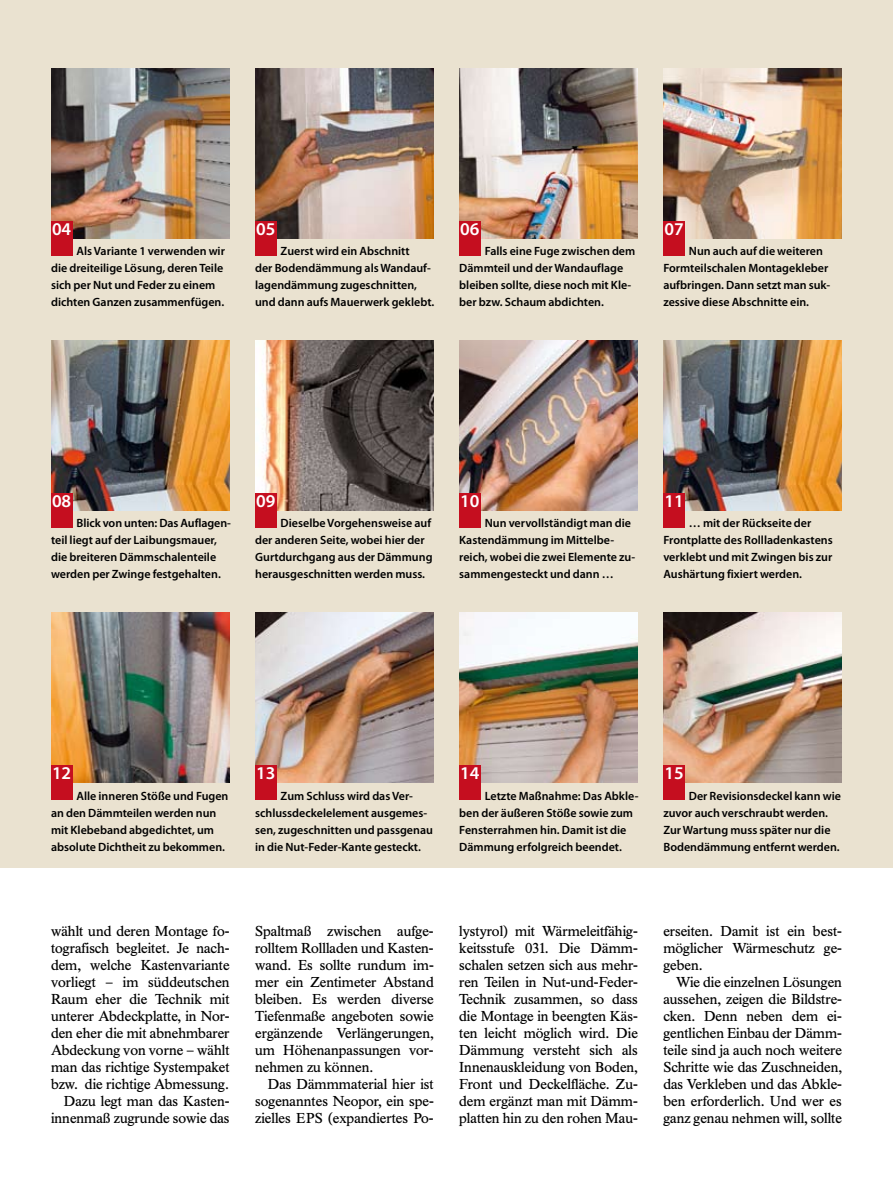
<style>
.page{position:relative;width:893px;height:1191px;background:#fff}
.page>*{position:absolute;margin:0;border:0;box-sizing:border-box;transform-origin:0 0}
.t1{font:600 18px "Myriad Pro";color:#fff}
.t2{font:14.25px/17px "Times BQ";color:#000;text-align:justify}
.t3{font:600 12px/17px "Myriad Pro";color:#000}
</style>
<div class="page">
<div style="left:0;top:0;width:893px;height:867px;background:#eae2d0"></div>
<img style="left:51px;top:612px;width:179px;height:170px">
<img style="left:255px;top:612px;width:179px;height:170px">
<img style="left:663px;top:612px;width:179px;height:170px">
<img style="left:51px;top:340px;width:179px;height:170px">
<img style="left:255px;top:340px;width:179px;height:170px">
<img style="left:459px;top:340px;width:179px;height:170px">
<img style="left:663px;top:340px;width:179px;height:170px">
<img style="left:51px;top:68px;width:179px;height:170px">
<img style="left:255px;top:68px;width:179px;height:170px">
<div style="left:51px;top:221px;width:21px;height:34px;background:#c50e1f"></div>
<div style="left:51px;top:493px;width:21px;height:34px;background:#c50e1f"></div>
<div style="left:255px;top:493px;width:21px;height:34px;background:#c50e1f"></div>
<div style="left:255px;top:221px;width:21px;height:34px;background:#c50e1f"></div>
<div style="left:51px;top:765px;width:21px;height:34px;background:#c50e1f"></div>
<div style="left:459px;top:493px;width:21px;height:34px;background:#c50e1f"></div>
<div style="left:663px;top:493px;width:22px;height:34px;background:#c50e1f"></div>
<div style="left:663px;top:765px;width:22px;height:34px;background:#c50e1f"></div>
<div style="left:255px;top:765px;width:21px;height:34px;background:#c50e1f"></div>
<img style="left:663px;top:68px;width:179px;height:170px">
<div style="left:663px;top:221px;width:22px;height:34px;background:#c50e1f"></div>
<img style="left:459px;top:68px;width:179px;height:170px">
<div style="left:459px;top:221px;width:21px;height:34px;background:#c50e1f"></div>
<img style="left:459px;top:612px;width:179px;height:170px">
<div style="left:459px;top:765px;width:21px;height:34px;background:#c50e1f"></div>
<h1 class="t1" style="left:52px;top:217px;width:21px">04</h1>
<h1 class="t1" style="left:256px;top:217px;width:21px">05</h1>
<h1 class="t1" style="left:460px;top:217px;width:21px">06</h1>
<h1 class="t1" style="left:664px;top:217px;width:21px">07</h1>
<p class="t3" style="left:51px;top:242px;width:175px;text-indent:26px">Als Variante 1 verwenden wir die dreiteilige Lösung, deren Teile sich per Nut und Feder zu einem dichten Ganzen zusammenfügen.</p>
<p class="t3" style="left:255px;top:242px;width:181px;text-indent:26px">Zuerst wird ein Abschnitt<br>der Bodendämmung als Wandauf&shy;lagendämmung zugeschnitten, und dann aufs Mauerwerk geklebt.</p>
<p class="t3" style="left:459px;top:242px;width:178px;text-indent:26px">Falls eine Fuge zwischen dem<br>Dämmteil und der Wandauflage bleiben sollte, diese noch mit Kle&shy;ber bzw. Schaum abdichten.</p>
<p class="t3" style="left:663px;top:242px;width:169px;text-indent:26px">Nun auch auf die weiteren<br>Formteilschalen Montagekleber aufbringen. Dann setzt man suk&shy;zessive diese Abschnitte ein.</p>
<h1 class="t1" style="left:52px;top:489px;width:21px">08</h1>
<h1 class="t1" style="left:256px;top:489px;width:21px">09</h1>
<p class="t3" style="left:51px;top:514px;width:181px;text-indent:26px">Blick von unten: Das Auflagen&shy;teil liegt auf der Laibungsmauer, die breiteren Dämmschalenteile werden per Zwinge festgehalten.</p>
<p class="t3" style="left:255px;top:514px;width:179px;text-indent:26px">Dieselbe Vorgehensweise auf der anderen Seite, wobei hier der<br>Gurtdurchgang aus der Dämmung herausgeschnitten werden muss.</p>
<h1 class="t1" style="left:460px;top:489px;width:21px">10</h1>
<h1 class="t1" style="left:664px;top:489px;width:21px">11</h1>
<p class="t3" style="left:459px;top:514px;width:177px;text-indent:26px">Nun vervollständigt man die<br>Kastendämmung im Mittelbe&shy;reich, wobei die zwei Elemente zu&shy;sammengesteckt und dann …</p>
<p class="t3" style="left:663px;top:514px;width:171px;text-indent:26px">… mit der Rückseite der<br>Frontplatte des Rollladenkastens verklebt und mit Zwingen bis zur<br>Aushärtung fixiert werden.</p>
<h1 class="t1" style="left:52px;top:761px;width:21px">12</h1>
<p class="t3" style="left:51px;top:786px;width:179px;text-indent:26px">Alle inneren Stöße und Fugen an den Dämmteilen werden nun mit Klebeband abgedichtet, um absolute Dichtheit zu bekommen.</p>
<h1 class="t1" style="left:256px;top:761px;width:21px">13</h1>
<h1 class="t1" style="left:664px;top:761px;width:21px">15</h1>
<h1 class="t1" style="left:460px;top:761px;width:21px">14</h1>
<p class="t3" style="left:255px;top:786px;width:179px;text-indent:26px">Zum Schluss wird das Ver&shy;schlussdeckelelement ausgemes&shy;sen, zugeschnitten und passgenau in die Nut-Feder-Kante gesteckt.</p>
<p class="t3" style="left:459px;top:786px;width:181px;text-indent:26px">Letzte Maßnahme: Das Abkle&shy;ben der äußeren Stöße sowie zum<br>Fensterrahmen hin. Damit ist die<br>Dämmung erfolgreich beendet.</p>
<p class="t3" style="left:663px;top:786px;width:179px;text-indent:26px">Der Revisionsdeckel kann wie zuvor auch verschraubt werden.<br>Zur Wartung muss später nur die<br>Bodendämmung entfernt werden.</p>
<p class="t2" style="left:51px;top:922px;width:180px;text-align:right">wählt und deren Montage fo&shy;tografisch begleitet. Je nach&shy;dem, welche Kastenvariante vorliegt – im süddeutschen<br>Raum eher die Technik mit unterer Abdeckplatte, in Nor&shy;den eher die mit abnehmbarer<br>Abdeckung von vorne – wählt man das richtige Systempaket bzw. die richtige Abmessung.<br>Dazu legt man das Kasten&shy;innenmaß zugrunde sowie das</p>
<p class="t2" style="left:255px;top:922px;width:180px">Spaltmaß zwischen aufge&shy;rolltem Rollladen und Kasten&shy;wand. Es sollte rundum im&shy;mer ein Zentimeter Abstand bleiben. Es werden diverse Tiefenmaße angeboten sowie ergänzende Verlängerungen, um Höhenanpassungen vor&shy;nehmen zu können.</p>
<p class="t2" style="left:255px;top:1075px;width:180px;text-indent:13px">Das Dämmmaterial hier ist sogenanntes Neopor, ein spe&shy;zielles EPS (expandiertes Po-</p>
<p class="t2" style="left:459px;top:922px;width:180px">lystyrol) mit Wärmeleitfähig&shy;keitsstufe 031. Die Dämm&shy;schalen setzen sich aus mehr&shy;ren Teilen in Nut-und-Feder-Technik zusammen, so dass die Montage in beengten Käs&shy;ten leicht möglich wird. Die Dämmung versteht sich als Innenauskleidung von Boden, Front und Deckelfläche. Zu&shy;dem ergänzt man mit Dämm&shy;platten hin zu den rohen Mau-</p>
<p class="t2" style="left:663px;top:922px;width:180px">erseiten. Damit ist ein best&shy;möglicher Wärmeschutz ge&shy;geben.</p>
<p class="t2" style="left:663px;top:973px;width:180px;text-indent:13px">Wie die einzelnen Lösungen aussehen, zeigen die Bildstre&shy;cken. Denn neben dem ei&shy;gentlichen Einbau der Dämm&shy;teile sind ja auch noch weitere Schritte wie das Zuschneiden, das Verkleben und das Abkle&shy;ben erforderlich. Und wer es ganz genau nehmen will, sollte</p>
</div>
